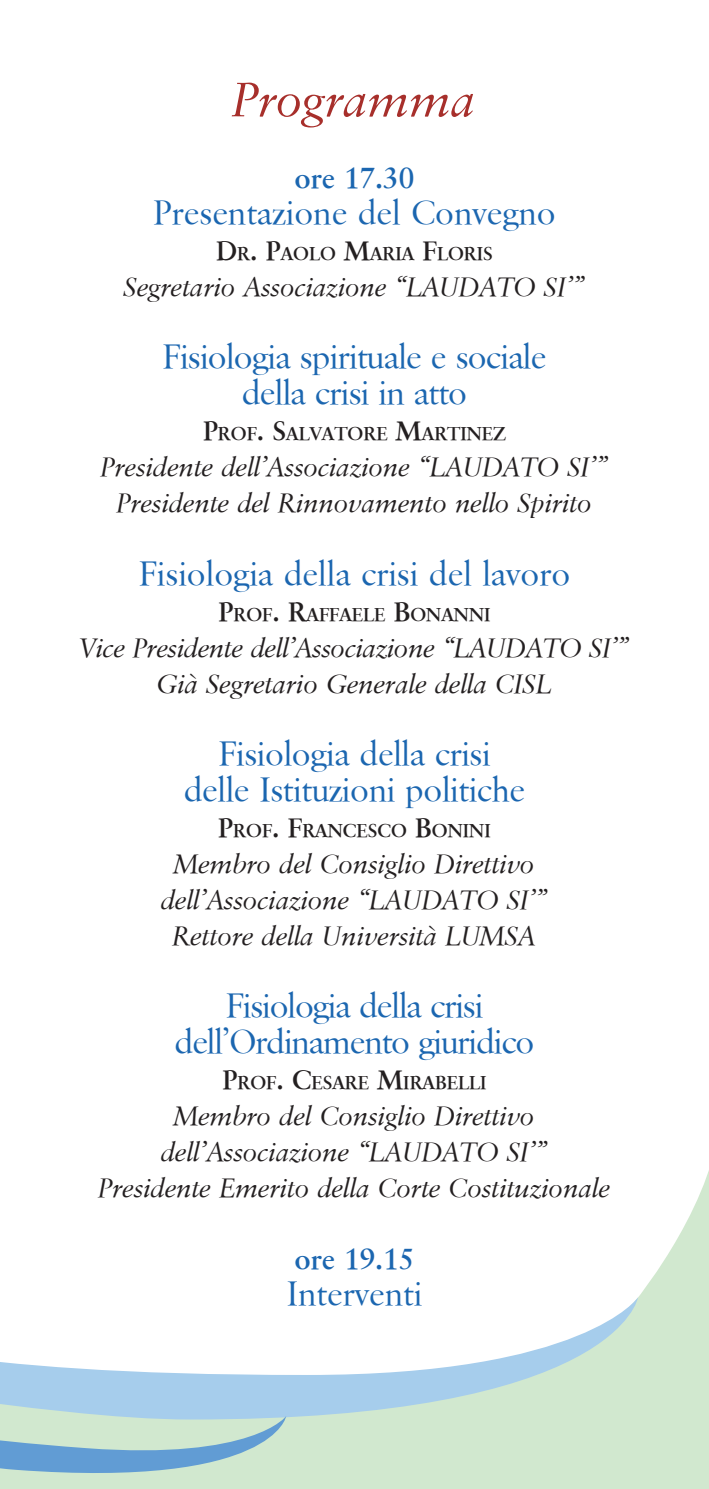
<style>
.page{position:relative;width:709px;height:1489px;background:#fff}
.page>*{position:absolute;margin:0;border:0;box-sizing:border-box;transform-origin:0 0}
.t1{font:italic 50px "Savoy";color:#a72f2b}
.t2{font:35px/36px "Savoy";letter-spacing:-.01em;color:#1b66b0;text-align:center}
.t3{font:35px/36px "Savoy";letter-spacing:-.03em;color:#1b66b0;text-align:center}
.t4{font:700 30px "Savoy";color:#1b66b0}
.t5{font:italic 27.5px/36px "Savoy";color:#231f20;text-align:center}
.t6{font:700 19.25px "Savoy";color:#231f20}
.s1{font-size:27.5px}
</style>
<div class="page">
<svg style="left:286px;top:1170px;width:423px;height:318px"></svg>
<svg style="left:0;top:1297px;width:638px;height:122px"></svg>
<svg style="left:0;top:1385px;width:286px;height:103px;background:#aed1d8"></svg>
<h1 class="t1" style="left:233px;top:71px;width:245px">Programma</h1>
<p class="t4" style="left:294px;top:162px;width:121px">ore 17.30</p>
<p class="t2" style="left:153px;top:195px;width:404px">Presentazione del Convegno</p>
<p class="t6" style="left:216px;top:243px;width:278px"><span class="s1">D</span>R<span class="s1">. P</span>AOLO <span class="s1">M</span>ARIA <span class="s1">F</span>LORIS</p>
<p class="t5" style="left:124px;top:269px;width:462px">Segretario Associazione “LAUDATO SI’”</p>
<p class="t2" style="left:162px;top:339px;width:385px">Fisiologia spirituale e sociale della crisi in atto</p>
<p class="t6" style="left:203px;top:423px;width:304px"><span class="s1">P</span>ROF<span class="s1">. S</span>ALVATORE <span class="s1">M</span>ARTINEZ</p>
<p class="t5" style="left:101px;top:449px;width:509px">Presidente dell’Associazione “LAUDATO SI’”<br>Presidente del Rinnovamento nello Spirito</p>
<p class="t2" style="left:139px;top:555px;width:433px">Fisiologia della crisi del lavoro</p>
<p class="t6" style="left:218px;top:603px;width:273px"><span class="s1">P</span>ROF<span class="s1">. R</span>AFFAELE <span class="s1">B</span>ONANNI</p>
<p class="t5" style="left:80px;top:629px;width:551px">Vice Presidente dell’Associazione “LAUDATO SI’”<br>Già Segretario Generale della CISL</p>
<p class="t2" style="left:184px;top:735px;width:343px">Fisiologia della crisi delle Istituzioni politiche</p>
<p class="t6" style="left:218px;top:819px;width:274px"><span class="s1">P</span>ROF<span class="s1">. F</span>RANCESCO <span class="s1">B</span>ONINI</p>
<p class="t5" style="left:161px;top:845px;width:387px">Membro del Consiglio Direttivo dell’Associazione “LAUDATO SI’”<br>Rettore della Università LUMSA</p>
<p class="t3" style="left:175px;top:987px;width:361px">Fisiologia della crisi dell’Ordinamento giuridico</p>
<p class="t6" style="left:222px;top:1071px;width:265px"><span class="s1">P</span>ROF<span class="s1">. C</span>ESARE <span class="s1">M</span>IRABELLI</p>
<p class="t5" style="left:98px;top:1097px;width:513px">Membro del Consiglio Direttivo dell’Associazione “LAUDATO SI’”<br>Presidente Emerito della Corte Costituzionale</p>
<p class="t4" style="left:294px;top:1242px;width:121px">ore 19.15</p>
<p class="t2" style="left:287px;top:1275px;width:137px">Interventi</p>
</div>
